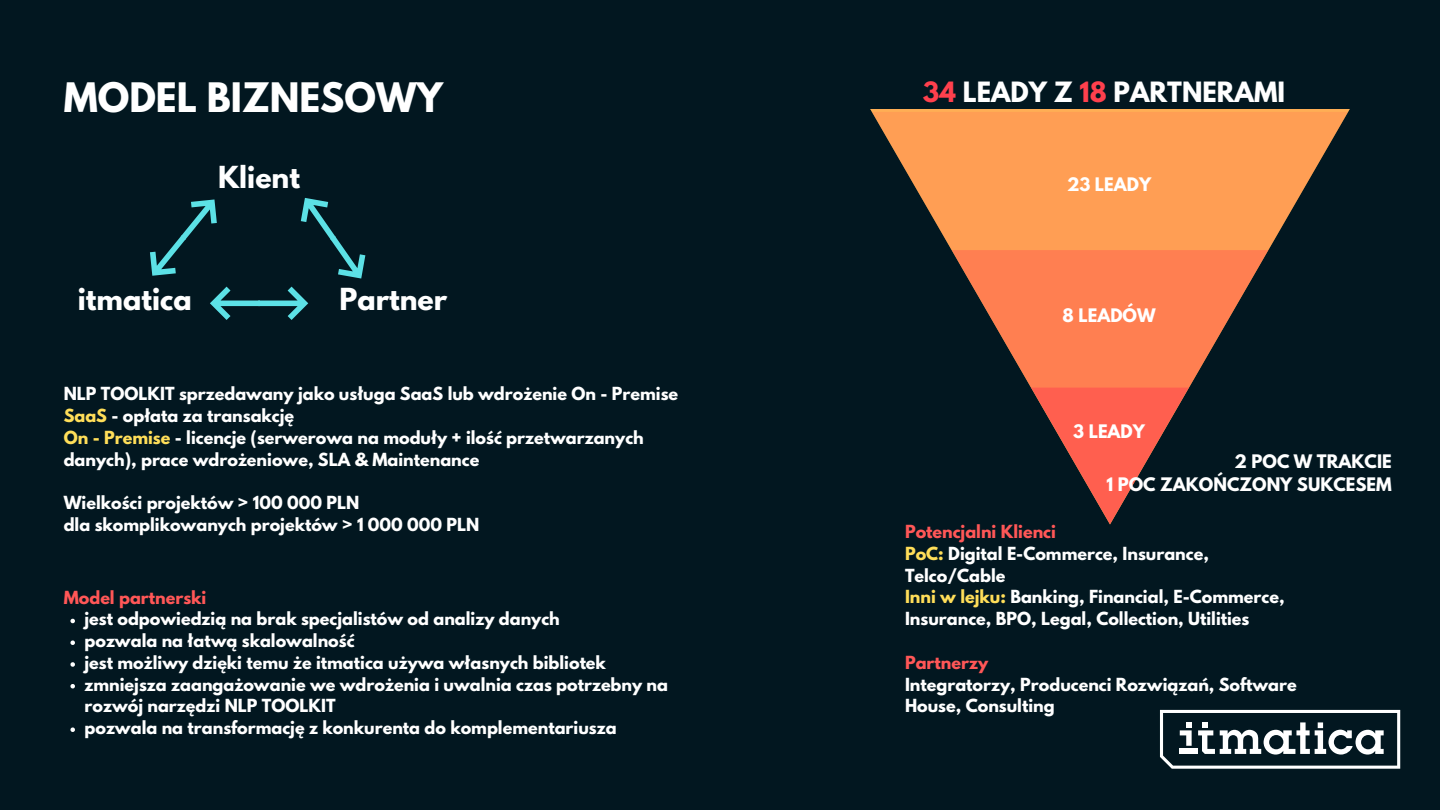
<style>
.page{position:relative;width:1440px;height:810px;background:#021720}
.page>*{position:absolute;margin:0;border:0;box-sizing:border-box;transform-origin:0 0}
.t1{font:700 36px "League Spartan";color:#fff}
.t2{font:700 26.9px "League Spartan";color:#fff}
.t3{font:700 24.8px "League Spartan";color:#fff}
.t4{font:700 16.5px/22.7px "League Spartan";color:#fff;text-align:right}
.t5{font:700 16px/21.8px "League Spartan";color:#fff}
.t6{font:700 16px "League Spartan";color:#ff5757}
.s1{color:#ffde59}
.s2{color:#ff404d}
.s3{color:#ff5757}
</style>
<div class="page">
<svg style="left:1160px;top:710px;width:240px;height:59px"></svg>
<svg style="left:871px;top:110px;width:478px;height:2px"></svg>
<svg style="left:872px;top:112px;width:476px;height:138px;fill:#ff9e54"></svg>
<svg style="left:952px;top:250px;width:316px;height:274px"></svg>
<svg style="left:150px;top:198px;width:216px;height:122px"></svg>
<svg style="left:70px;top:619px;width:5px;height:4px"></svg>
<svg style="left:70px;top:640px;width:5px;height:5px"></svg>
<svg style="left:70px;top:662px;width:5px;height:5px"></svg>
<svg style="left:70px;top:684px;width:5px;height:4px"></svg>
<svg style="left:70px;top:727px;width:5px;height:5px"></svg>
<h1 class="t1" style="left:64px;top:80px;width:381px">MODEL BIZNESOWY</h1>
<h2 class="t2" style="left:218px;top:164px;width:83px">Klient</h2>
<h2 class="t2" style="left:78px;top:286px;width:115px">itmatica</h2>
<h2 class="t2" style="left:340px;top:286px;width:109px">Partner</h2>
<p class="t5" style="left:64px;top:385px;width:616px">NLP TOOLKIT sprzedawany jako usługa SaaS lub wdrożenie On - Premise <span class="s1">SaaS</span> - opłata za transakcję<br><span class="s1">On - Premise</span> - licencje (serwerowa na moduły + ilość przetwarzanych danych), prace wdrożeniowe, SLA &amp; Maintenance</p>
<p class="t5" style="left:64px;top:494px;width:417px">Wielkości projektów &gt; 100 000 PLN<br>dla skomplikowanych projektów &gt; 1 000 000 PLN</p>
<p class="t6" style="left:64px;top:589px;width:144px">Model partnerski</p>
<p class="t5" style="left:85px;top:610px;width:585px">jest odpowiedzią na brak specjalistów od analizy danych<br>pozwala na łatwą skalowalność<br>jest możliwy dzięki temu że itmatica używa własnych bibliotek zmniejsza zaangażowanie we wdrożenia i uwalnia czas potrzebny na rozwój narzędzi NLP TOOLKIT<br>pozwala na transformację z konkurenta do komplementariusza</p>
<h3 class="t3" style="left:923px;top:80px;width:364px"><span class="s2">34</span> LEADY Z <span class="s2">18</span> PARTNERAMI</h3>
<p class="t4" style="left:1067px;top:175px;width:86px">23 LEADY</p>
<p class="t4" style="left:1063px;top:306px;width:94px">8 LEADÓW</p>
<p class="t4" style="left:1073px;top:422px;width:73px">3 LEADY</p>
<p class="t4" style="left:1106px;top:452px;width:287px">2 POC W TRAKCIE<br>1 POC ZAKOŃCZONY SUKCESEM</p>
<p class="t5" style="left:905px;top:523px;width:381px"><span class="s3">Potencjalni Klienci<br></span><span class="s1">PoC:</span> Digital E-Commerce, Insurance, Telco/Cable<br><span class="s1">Inni w lejku:</span> Banking, Financial, E-Commerce, Insurance, BPO, Legal, Collection, Utilities</p>
<p class="t6" style="left:905px;top:655px;width:85px">Partnerzy</p>
<p class="t5" style="left:905px;top:675px;width:393px">Integratorzy, Producenci Rozwiązań, Software<br>House, Consulting</p>
</div>
